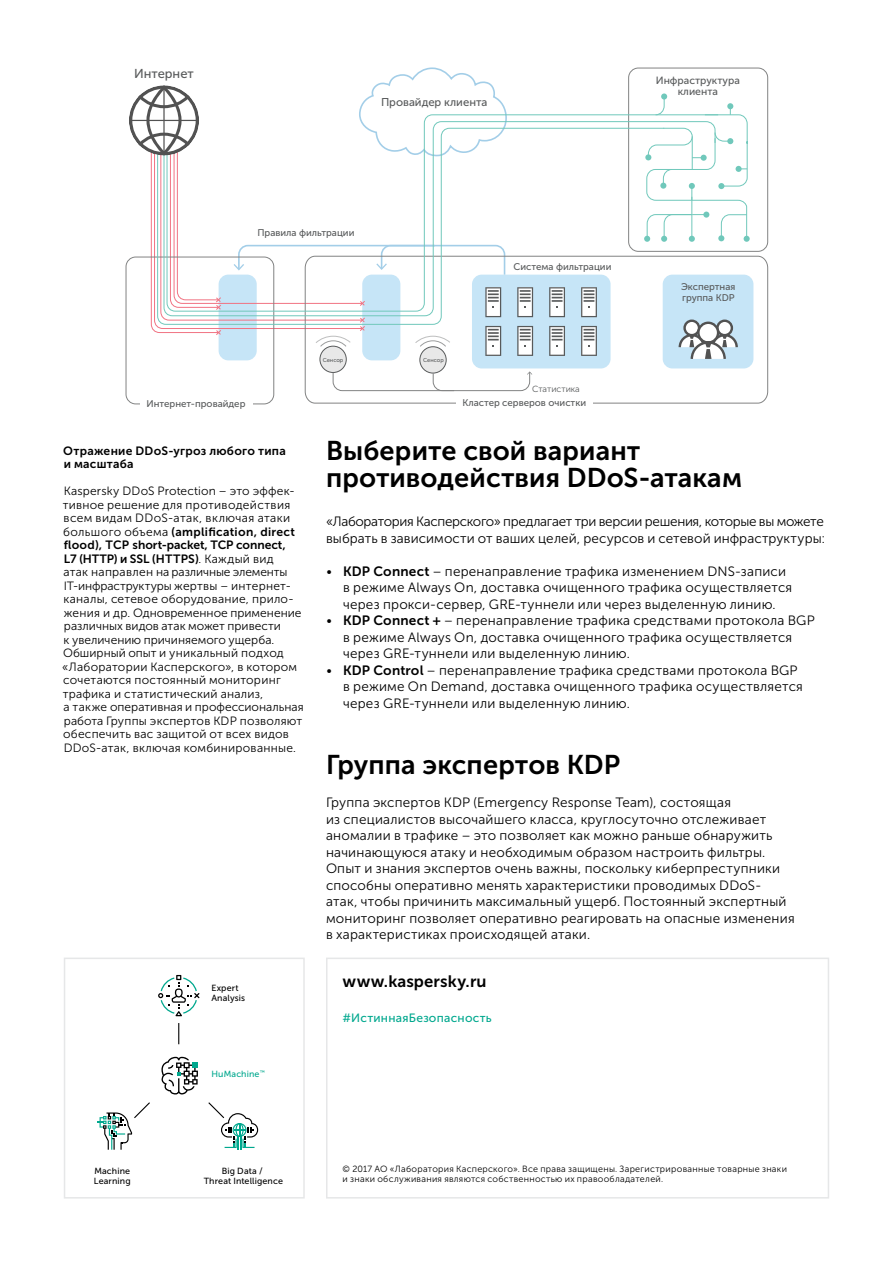
<style>
.page{position:relative;width:893px;height:1263px;background:#fff}
.page>*{position:absolute;margin:0;border:0;box-sizing:border-box;transform-origin:0 0}
.t1{font:27px/27px "Museo Sans Cyrl 700";color:#000}
.t2{font:16.5px "Museo Sans Cyrl 700";letter-spacing:.005em;color:#000}
.t3{font:13.5px/16.5px "Museo Sans Cyrl 300";letter-spacing:.015em;color:#000}
.t4{font:13.5px/16.5px "Museo Sans Cyrl 300";letter-spacing:-.01em;color:#000}
.t5{font:12.9px "Museo Sans Cyrl 500";color:#585a5b}
.t6{font:12px/13.5px "Museo Sans Cyrl 300";letter-spacing:.02em;color:#000}
.t7{font:12px/13.5px "Museo Sans Cyrl 700";letter-spacing:.02em;color:#000}
.t8{font:12px "Museo Sans Cyrl 500";letter-spacing:.02em;color:#00a88e}
.t9{font:11.25px "Museo Sans Cyrl 500";color:#585a5b}
.t10{font:10.5px/10.4px "Museo Sans Cyrl 500";color:#585a5b;text-align:center}
.t11{font:9.6px/10.4px "Museo Sans Cyrl 500";color:#585a5b}
.t12{font:9px/10.5px "Museo Sans Cyrl 300";letter-spacing:.03em;color:#000}
.t13{font:8.85px/10.1px "Museo Sans Cyrl 500";letter-spacing:.015em;color:#000}
.t14{font:8.85px "Museo Sans Cyrl 500";letter-spacing:.02em;color:#00a88e}
.t15{font:8.85px "Museo Sans Cyrl 300";color:#585a5b}
.t16{font:5.7px "Museo Sans Cyrl 500";color:#585a5b}
.s1{font-family:"Museo Sans Cyrl 300"}
.s2{font-family:"Museo Sans Cyrl 700"}
</style>
<div class="page">
<div style="left:326px;top:957px;width:503px;height:241px;border:2px solid #e6e7e8"></div>
<div style="left:64px;top:957px;width:241px;height:241px;border:2px solid #e6e7e8"></div>
<svg style="left:161px;top:1057px;width:37px;height:37px"></svg>
<svg style="left:158px;top:975px;width:41px;height:41px"></svg>
<svg style="left:208px;top:1102px;width:50px;height:48px"></svg>
<svg style="left:97px;top:1102px;width:53px;height:48px"></svg>
<svg style="left:178px;top:1023px;width:1px;height:21px"></svg>
<div style="left:219px;top:275px;width:38px;height:85px;background:#c6e5f7;border-radius:10px"></div>
<svg style="left:304px;top:255px;width:464px;height:149px"></svg>
<div style="left:628px;top:68px;width:140px;height:184px;border:1px solid #828383;border-radius:10px"></div>
<div style="left:661px;top:93px;width:6px;height:7px;background:#70c8bb;border-radius:50%"></div>
<svg style="left:508px;top:121px;width:208px;height:196px"></svg>
<svg style="left:644px;top:96px;width:106px;height:146px"></svg>
<div style="left:456px;top:400px;width:137px;height:9px;background:#fff"></div>
<svg style="left:129px;top:67px;width:379px;height:289px"></svg>
<hr style="left:129px;top:120px;width:70px;height:1px;background:#525252">
<hr style="left:163px;top:85px;width:2px;height:71px;background:#525252">
<p class="t5" style="left:134px;top:66px;width:61px">Интернет</p>
<p class="t9" style="left:381px;top:96px;width:108px">Провайдер клиента</p>
<p class="t10" style="left:656px;top:76px;width:86px">Инфраструктура клиента</p>
<p class="t11" style="left:257px;top:228px;width:99px">Правила фильтрации</p>
<p class="t16" style="left:323px;top:357px;width:22px">Сенсор</p>
<p class="t16" style="left:423px;top:357px;width:22px">Сенсор</p>
<p class="t11" style="left:514px;top:261px;width:99px">Система фильтрации</p>
<p class="t15" style="left:532px;top:384px;width:49px">Статистика</p>
<p class="t11" style="left:147px;top:398px;width:100px">Интернет-провайдер</p>
<p class="t11" style="left:463px;top:397px;width:125px">Кластер серверов очистки</p>
<p class="t11" style="left:681px;top:282px;width:56px">Экспертная группа KDP</p>
<p class="t7" style="left:63px;top:444px;width:224px">Отражение DDoS-угроз любого типа и масштаба</p>
<p class="t6" style="left:63px;top:484px;width:233px">Kaspersky DDoS Protection – это эффек&shy;тивное решение для противодействия всем видам DDoS-атак, включая атаки</p>
<p class="t7" style="left:63px;top:525px;width:233px"><span class="s1">большого объема</span> (amplification, direct flood), TCP short-packet, TCP connect,<br>L7 (HTTP) и SSL (HTTPS)<span class="s1">. Каждый вид</span></p>
<p class="t6" style="left:62px;top:565px;width:243px">атак направлен на различные элементы IT-инфраструктуры жертвы – интернет&shy;каналы, сетевое оборудование, прило&shy;жения и др. Одновременное применение различных видов атак может привести<br>к увеличению причиняемого ущерба.<br>Обширный опыт и уникальный подход «Лаборатории Касперского», в котором сочетаются постоянный мониторинг трафика и статистический анализ,<br>а также оперативная и профессиональная работа Группы экспертов KDP позволяют обеспечить вас защитой от всех видов DDoS-атак, включая комбинированные.</p>
<p class="t13" style="left:211px;top:983px;width:35px">Expert<br>Analysis</p>
<p class="t14" style="left:211px;top:1069px;width:55px">HuMachine<sup>™</sup></p>
<h1 class="t1" style="left:326px;top:438px;width:418px">Выберите свой вариант противодействия DDoS-атакам</h1>
<p class="t4" style="left:326px;top:514px;width:500px">«Лаборатория Касперского» предлагает три версии решения, которые вы можете выбрать в зависимости от ваших целей, ресурсов и сетевой инфраструктуры:</p>
<p class="t3" style="left:343px;top:563px;width:451px;text-indent:-17px">• <span class="s2">KDP Connect</span> – перенаправление трафика изменением DNS-записи в режиме Always On, доставка очищенного трафика осуществляется через прокси-сервер, GRE-туннели или через выделенную линию.</p>
<p class="t3" style="left:343px;top:613px;width:473px;text-indent:-17px">• <span class="s2">KDP Connect +</span> – перенаправление трафика средствами протокола BGP в режиме Always On, доставка очищенного трафика осуществляется через GRE-туннели или выделенную линию.</p>
<p class="t3" style="left:343px;top:662px;width:461px;text-indent:-17px">• <span class="s2">KDP Control</span> – перенаправление трафика средствами протокола BGP в режиме On Demand, доставка очищенного трафика осуществляется через GRE-туннели или выделенную линию.</p>
<h1 class="t1" style="left:326px;top:751px;width:296px">Группа экспертов KDP</h1>
<p class="t3" style="left:326px;top:794px;width:470px">Группа экспертов KDP (Emergency Response Team), состоящая<br>из специалистов высочайшего класса, круглосуточно отслеживает аномалии в трафике – это позволяет как можно раньше обнаружить начинающуюся атаку и необходимым образом настроить фильтры.<br>Опыт и знания экспертов очень важны, поскольку киберпреступники способны оперативно менять характеристики проводимых DDoS&shy;атак, чтобы причинить максимальный ущерб. Постоянный экспертный мониторинг позволяет оперативно реагировать на опасные изменения в характеристиках происходящей атаки.</p>
<p class="t2" style="left:343px;top:972px;width:145px">www.kaspersky.ru</p>
<p class="t8" style="left:343px;top:1011px;width:151px">#ИстиннаяБезопасность</p>
<p class="t13" style="left:94px;top:1166px;width:38px">Machine<br>Learning</p>
<p class="t13" style="left:204px;top:1166px;width:81px;text-align:center">Big Data /<br>Threat Intelligence</p>
<p class="t12" style="left:343px;top:1163px;width:446px">© 2017 АО «Лаборатория Касперского». Все права защищены. Зарегистрированные товарные знаки и знаки обслуживания являются собственностью их правообладателей.</p>
</div>
